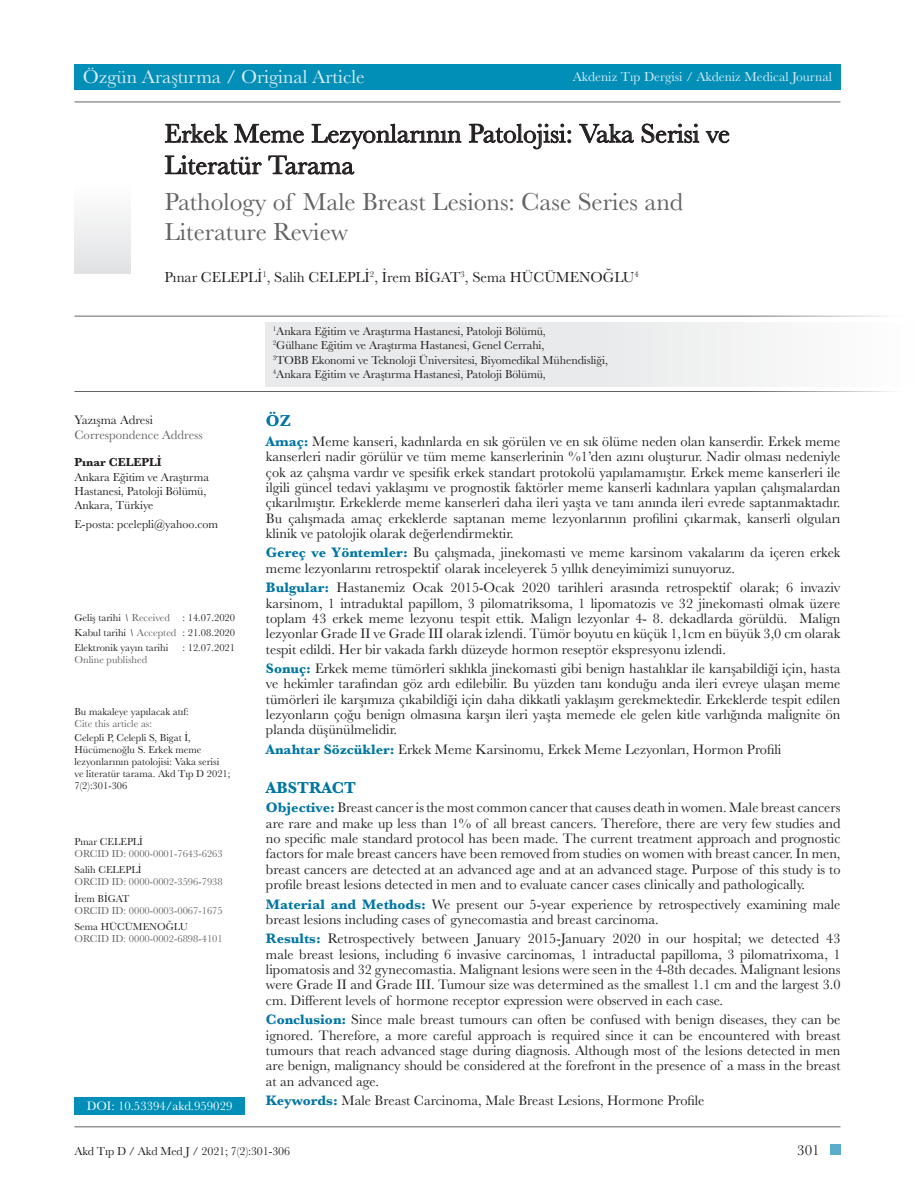
<style>
.page{position:relative;width:915px;height:1191px;background:#fff}
.page>*{position:absolute;margin:0;border:0;box-sizing:border-box;transform-origin:0 0}
.t1{font:27px/31.5px "Baskerville";color:#231f20}
.t2{font:25.5px/30px "Baskerville";color:#636366}
.t3{font:19.5px "Baskerville";color:#daebf4}
.t4{font:700 16.5px "Baskerville";color:#0076a3}
.t5{font:15px "Baskerville";color:#231f20}
.t6{font:14.25px/15.3px "Baskerville";color:#231f20;text-align:justify}
.t7{font:13.5px "Baskerville";color:#daebf4}
.t8{font:12.75px "Baskerville";color:#fff}
.t9{font:12.75px "Baskerville";color:#636366}
.t10{font:12.75px "Baskerville";color:#231f20}
.t11{font:12px/14.4px "Baskerville";letter-spacing:-.005em;color:#231f20}
.t12{font:700 12px "Baskerville";color:#231f20}
.t13{font:10.5px/12px "Baskerville";color:#231f20;text-align:justify}
.t14{font:10.5px "Baskerville";color:#636366}
.s1{font-style:italic}
.s2{color:#636366}
.s3{font-weight:700;color:#0076a3}
</style>
<div class="page">
<div style="left:830px;top:1144px;width:10px;height:10px;background:#5aadcd"></div>
<hr style="left:74px;top:102px;width:766px;height:1px;background:#636366">
<hr style="left:74px;top:1126px;width:766px;height:1px;background:#636366">
<div style="left:74px;top:64px;width:766px;height:25px;background:#018fb8"></div>
<div style="left:74px;top:183px;width:57px;height:91px;background:linear-gradient(to bottom,#fffeff,#e1e1e3)"></div>
<div style="left:74px;top:1097px;width:170px;height:17px;background:#018fb8"></div>
<svg style="left:165px;top:124px;width:63px;height:19px"></svg>
<svg style="left:234px;top:124px;width:70px;height:19px"></svg>
<svg style="left:311px;top:124px;width:150px;height:25px"></svg>
<svg style="left:469px;top:124px;width:102px;height:25px"></svg>
<svg style="left:579px;top:124px;width:54px;height:19px"></svg>
<svg style="left:641px;top:124px;width:58px;height:19px"></svg>
<svg style="left:705px;top:131px;width:24px;height:12px"></svg>
<svg style="left:165px;top:155px;width:96px;height:19px"></svg>
<svg style="left:268px;top:156px;width:86px;height:18px"></svg>
<hr style="left:74px;top:316px;width:840px;height:1px;background:#636366">
<div style="left:266px;top:322px;width:648px;height:64px;background:linear-gradient(to right,#e4e5e6,#f9f9f9)"></div>
<hr style="left:74px;top:391px;width:840px;height:1px;background:#636366">
<h3 class="t3" style="left:83px;top:64px;width:283px">Özgün Araştırma / Original Article</h3>
<p class="t7" style="left:572px;top:68px;width:260px">Akdeniz Tıp Dergisi / Akdeniz Medical Journal</p>
<h1 class="t1" style="left:164px;top:118px;width:566px">Erkek Meme Lezyonlarının Patolojisi: Vaka Serisi ve<br>Literatür Tarama</h1>
<h2 class="t2" style="left:164px;top:187px;width:520px">Pathology of Male Breast Lesions: Case Series and<br>Literature Review</h2>
<p class="t5" style="left:164px;top:267px;width:475px">Pınar CELEPLI<sup>1</sup>, Salih CELEPLI<sup>2</sup>, İrem BIGAT<sup>3</sup>, Sema HÜCÜMENOĞLU<sup>4</sup></p>
<p class="t10" style="left:74px;top:411px;width:80px">Yazışma Adresi</p>
<p class="t9" style="left:74px;top:427px;width:130px">Correspondence Address</p>
<p class="t12" style="left:74px;top:454px;width:89px">Pınar CELEPLI</p>
<p class="t11" style="left:74px;top:470px;width:136px">Ankara Eğitim ve Araştırma<br>Hastanesi, Patoloji Bölümü,<br>Ankara, Türkiye</p>
<p class="t11" style="left:74px;top:517px;width:145px">E-posta: pcelepli@yahoo.com</p>
<p class="t13" style="left:74px;top:610px;width:162px;line-height:15px">Geliş tarihi <span class="s1">\</span> <span class="s2">Received</span> : 14.07.2020<br>Kabul tarihi <span class="s1">\</span> <span class="s2">Accepted</span> : 21.08.2020<br>Elektronik yayın tarihi</p>
<p class="t13" style="left:182px;top:642px;width:54px">: 12.07.2021</p>
<p class="t14" style="left:74px;top:653px;width:74px">Online published</p>
<p class="t13" style="left:74px;top:706px;width:116px">Bu makaleye yapılacak atıf:</p>
<p class="t14" style="left:74px;top:717px;width:79px">Cite this article as:</p>
<p class="t13" style="left:74px;top:732px;width:157px;text-align:left">Celepli P, Celepli S, Bigat İ,<br>Hücümenoğlu S. Erkek meme lezyonlarının patolojisi: Vaka serisi ve literatür tarama. Akd Tıp D 2021;<br>7(2):301-306</p>
<p class="t13" style="left:74px;top:835px;width:70px">Pınar CELEPLI</p>
<p class="t14" style="left:74px;top:847px;width:150px">ORCID ID: 0000-0001-7643-6263</p>
<p class="t13" style="left:74px;top:864px;width:68px">Salih CELEPLI</p>
<p class="t14" style="left:74px;top:875px;width:150px">ORCID ID: 0000-0002-3596-7938</p>
<p class="t13" style="left:74px;top:892px;width:57px">İrem BIGAT</p>
<p class="t14" style="left:74px;top:903px;width:150px">ORCID ID: 0000-0003-0067-1675</p>
<p class="t13" style="left:74px;top:920px;width:115px">Sema HÜCÜMENOĞLU</p>
<p class="t14" style="left:74px;top:931px;width:150px">ORCID ID: 0000-0002-6898-4101</p>
<p class="t8" style="left:87px;top:1098px;width:147px">DOI: 10.53394/akd.959029</p>
<p class="t11" style="left:273px;top:324px;width:336px"><sup>1</sup>Ankara Eğitim ve Araştırma Hastanesi, Patoloji Bölümü,<br><sup>2</sup>Gülhane Eğitim ve Araştırma Hastanesi, Genel Cerrahi,<br><sup>3</sup>TOBB Ekonomi ve Teknoloji Üniversitesi, Biyomedikal Mühendisliği, <sup>4</sup>Ankara Eğitim ve Araştırma Hastanesi, Patoloji Bölümü,</p>
<p class="t4" style="left:266px;top:409px;width:26px">ÖZ</p>
<p class="t6" style="left:266px;top:434px;width:576px"><span class="s3">Amaç:</span> Meme kanseri, kadınlarda en sık görülen ve en sık ölüme neden olan kanserdir. Erkek meme kanserleri nadir görülür ve tüm meme kanserlerinin %1’den azını oluşturur. Nadir olması nedeniyle çok az çalışma vardır ve spesifik erkek standart protokolü yapılamamıştır. Erkek meme kanserleri ile ilgili güncel tedavi yaklaşımı ve prognostik faktörler meme kanserli kadınlara yapılan çalışmalardan çıkarılmıştır. Erkeklerde meme kanserleri daha ileri yaşta ve tanı anında ileri evrede saptanmaktadır.<br>Bu çalışmada amaç erkeklerde saptanan meme lezyonlarının profilini çıkarmak, kanserli olguları klinik ve patolojik olarak değerlendirmektir.</p>
<p class="t6" style="left:266px;top:545px;width:576px"><span class="s3">Gereç ve Yöntemler:</span> Bu çalışmada, jinekomasti ve meme karsinom vakalarını da içeren erkek meme lezyonlarını retrospektif olarak inceleyerek 5 yıllık deneyimimizi sunuyoruz.</p>
<p class="t6" style="left:266px;top:580px;width:576px"><span class="s3">Bulgular:</span> Hastanemiz Ocak 2015-Ocak 2020 tarihleri arasında retrospektif olarak; 6 invaziv karsinom, 1 intraduktal papillom, 3 pilomatriksoma, 1 lipomatozis ve 32 jinekomasti olmak üzere toplam 43 erkek meme lezyonu tespit ettik. Malign lezyonlar 4- 8. dekadlarda görüldü. Malign lezyonlar Grade II ve Grade III olarak izlendi. Tümör boyutu en küçük 1,1cm en büyük 3,0 cm olarak tespit edildi. Her bir vakada farklı düzeyde hormon reseptör ekspresyonu izlendi.</p>
<p class="t6" style="left:266px;top:661px;width:576px"><span class="s3">Sonuç:</span> Erkek meme tümörleri sıklıkla jinekomasti gibi benign hastalıklar ile karışabildiği için, hasta ve hekimler tarafından göz ardı edilebilir. Bu yüzden tanı konduğu anda ileri evreye ulaşan meme tümörleri ile karşımıza çıkabildiği için daha dikkatli yaklaşım gerekmektedir. Erkeklerde tespit edilen lezyonların çoğu benign olmasına karşın ileri yaşta memede ele gelen kitle varlığında malignite ön planda düşünülmelidir.</p>
<p class="t6" style="left:266px;top:742px;width:516px"><span class="s3">Anahtar Sözcükler:</span> Erkek Meme Karsinomu, Erkek Meme Lezyonları, Hormon Profili</p>
<p class="t4" style="left:266px;top:776px;width:92px">ABSTRACT</p>
<p class="t6" style="left:266px;top:800px;width:576px"><span class="s3">Objective:</span> Breast cancer is the most common cancer that causes death in women. Male breast cancers are rare and make up less than 1% of all breast cancers. Therefore, there are very few studies and no specific male standard protocol has been made. The current treatment approach and prognostic factors for male breast cancers have been removed from studies on women with breast cancer. In men, breast cancers are detected at an advanced age and at an advanced stage. Purpose of this study is to profile breast lesions detected in men and to evaluate cancer cases clinically and pathologically.</p>
<p class="t6" style="left:266px;top:896px;width:576px"><span class="s3">Material and Methods:</span> We present our 5-year experience by retrospectively examining male breast lesions including cases of gynecomastia and breast carcinoma.</p>
<p class="t6" style="left:266px;top:931px;width:576px"><span class="s3">Results:</span> Retrospectively between January 2015-January 2020 in our hospital; we detected 43 male breast lesions, including 6 invasive carcinomas, 1 intraductal papilloma, 3 pilomatrixoma, 1 lipomatosis and 32 gynecomastia. Malignant lesions were seen in the 4-8th decades. Malignant lesions were Grade II and Grade III. Tumour size was determined as the smallest 1.1 cm and the largest 3.0 cm. Different levels of hormone receptor expression were observed in each case.</p>
<p class="t6" style="left:266px;top:1012px;width:576px"><span class="s3">Conclusion:</span> Since male breast tumours can often be confused with benign diseases, they can be ignored. Therefore, a more careful approach is required since it can be encountered with breast tumours that reach advanced stage during diagnosis. Although most of the lesions detected in men are benign, malignancy should be considered at the forefront in the presence of a mass in the breast at an advanced age.</p>
<p class="t6" style="left:266px;top:1093px;width:440px"><span class="s3">Keywords:</span> Male Breast Carcinoma, Male Breast Lesions, Hormone Profile</p>
<p class="t11" style="left:74px;top:1143px;width:217px">Akd Tıp D / Akd Med J / 2021; 7(2):301-306</p>
<p class="t5" style="left:797px;top:1140px;width:24px">301</p>
</div>
